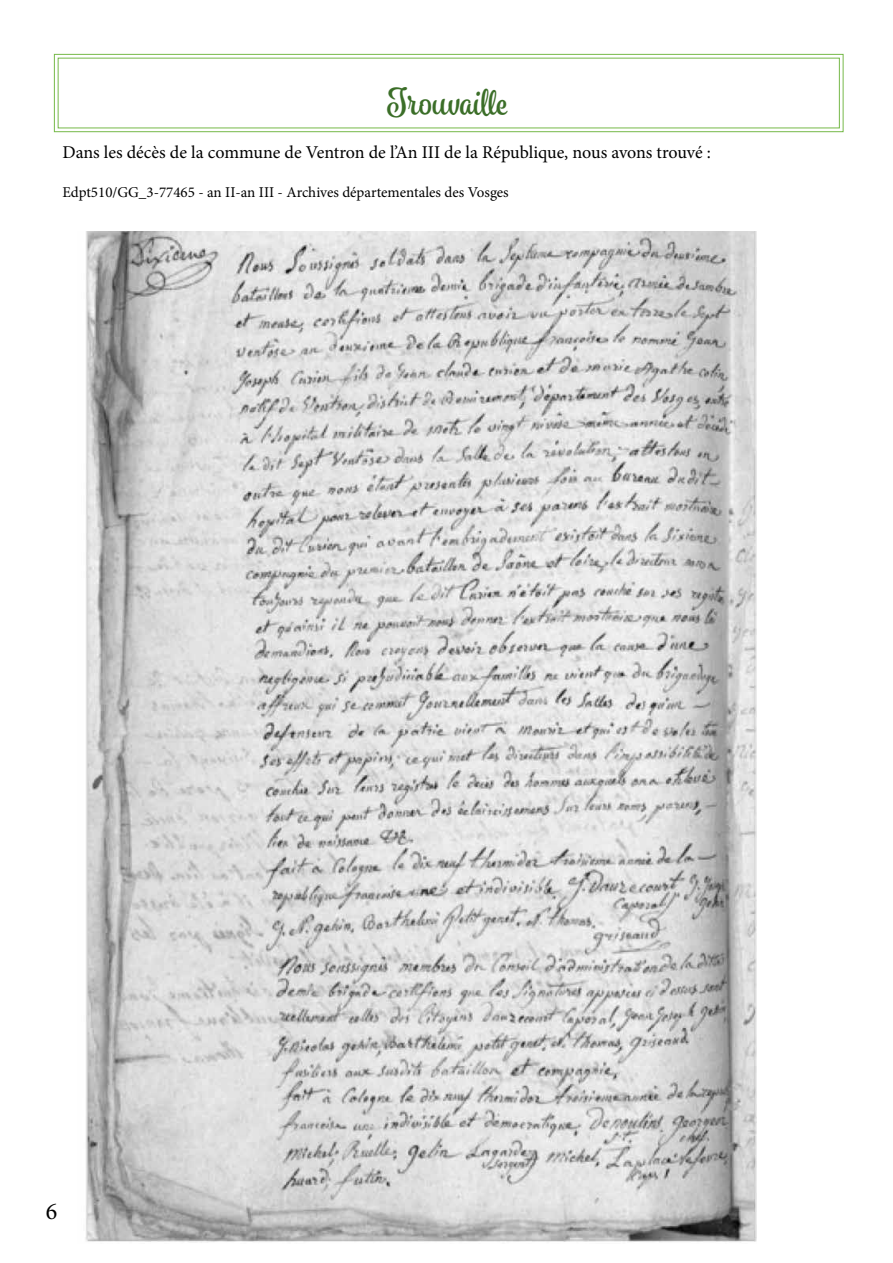
<style>
.page{position:relative;width:893px;height:1263px;background:#fff}
.page>*{position:absolute;margin:0;border:0;box-sizing:border-box;transform-origin:0 0}
.t1{font:700 36px "Spumante";color:#3b6e28}
.t2{font:24px "Minion Pro";color:#000}
.t3{font:18px "Minion Pro";color:#000}
.t4{font:15px "Minion Pro";color:#000}
</style>
<div class="page">
<svg style="left:54px;top:54px;width:790px;height:78px"></svg>
<img style="left:85px;top:231px;width:671px;height:1012px">
<h1 class="t1" style="left:387px;top:80px;width:124px">Trouvaille</h1>
<p class="t3" style="left:62px;top:140px;width:650px">Dans les décès de la commune de Ventron de l’An III de la République, nous avons trouvé :</p>
<p class="t4" style="left:62px;top:182px;width:448px">Edpt510/GG_3-77465 - an II-an III - Archives départementales des Vosges</p>
<h2 class="t2" style="left:46px;top:1195px;width:13px">6</h2>
</div>
